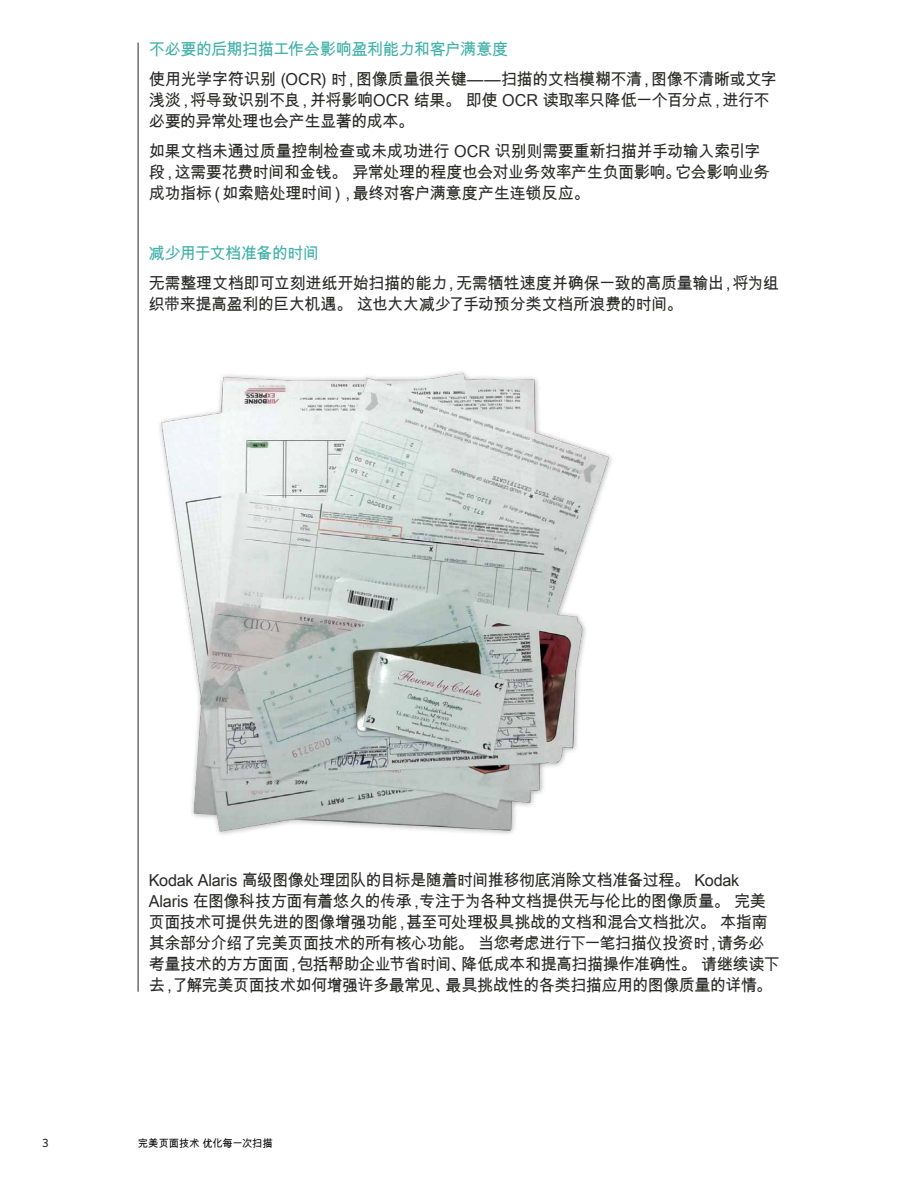
<style>
.page{position:relative;width:918px;height:1188px;background:#fff}
.page>*{position:absolute;margin:0;border:0;box-sizing:border-box;transform-origin:0 0}
.t1{font:16.5px/21px "Arial Unicode MS";letter-spacing:-.035em;color:#282827}
.t2{font:16.5px "Arial Unicode MS";letter-spacing:-.035em;color:#3fb0a8}
.t3{font:500 12px "Whitney";color:#282827}
.t4{font:10.5px "Arial Unicode MS";letter-spacing:-.01em;color:#000}
</style>
<div class="page">
<img style="left:159px;top:371px;width:453px;height:464px">
<hr style="left:138px;top:43px;width:1px;height:949px;background:#282827">
<p class="t2" style="left:149px;top:37px;width:361px">不必要的后期扫描工作会影响盈利能力和客户满意度</p>
<p class="t1" style="left:149px;top:68px;width:630px">使用光学字符识别 (OCR) 时，图像质量很关键——扫描的文档模糊不清，图像不清晰或文字浅淡，将导致识别不良，并将影响OCR 结果。 即使 OCR 读取率只降低一个百分点，进行不必要的异常处理也会产生显著的成本。</p>
<p class="t1" style="left:149px;top:140px;width:623px">如果文档未通过质量控制检查或未成功进行 OCR 识别则需要重新扫描并手动输入索引字段，这需要花费时间和金钱。 异常处理的程度也会对业务效率产生负面影响。它会影响业务成功指标（如索赔处理时间），最终对客户满意度产生连锁反应。</p>
<p class="t2" style="left:149px;top:241px;width:172px">减少用于文档准备的时间</p>
<p class="t1" style="left:149px;top:272px;width:632px">无需整理文档即可立刻进纸开始扫描的能力，无需牺牲速度并确保一致的高质量输出，将为组织带来提高盈利的巨大机遇。 这也大大减少了手动预分类文档所浪费的时间。</p>
<p class="t1" style="left:149px;top:869px;width:633px">Kodak Alaris 高级图像处理团队的目标是随着时间推移彻底消除文档准备过程。 Kodak Alaris 在图像科技方面有着悠久的传承，专注于为各种文档提供无与伦比的图像质量。 完美页面技术可提供先进的图像增强功能，甚至可处理极具挑战的文档和混合文档批次。 本指南其余部分介绍了完美页面技术的所有核心功能。 当您考虑进行下一笔扫描仪投资时，请务必考量技术的方方面面，包括帮助企业节省时间、降低成本和提高扫描操作准确性。 请继续读下去，了解完美页面技术如何增强许多最常见、最具挑战性的各类扫描应用的图像质量的详情。</p>
<p class="t3" style="left:43px;top:1134px;width:8px">3</p>
<p class="t4" style="left:138px;top:1135px;width:136px">完美页面技术 优化每一次扫描</p>
</div>
